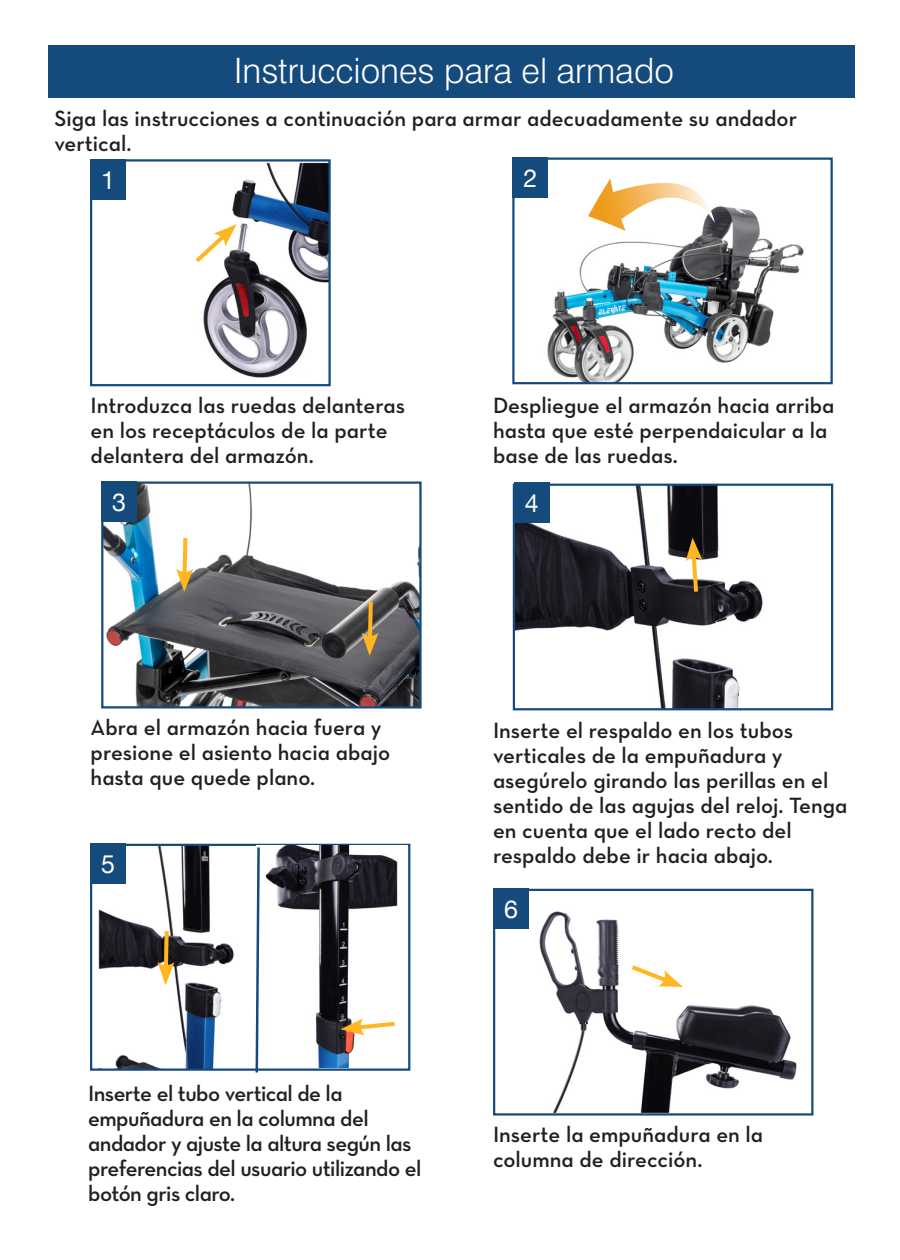
<style>
.page{position:relative;width:900px;height:1260px;background:#fff}
.page>*{position:absolute;margin:0;border:0;box-sizing:border-box;transform-origin:0 0}
.t1{font:300 35px "Swiss 721 BT";color:#fff}
.t2{font:25px "Helvetica Neue";color:#fff}
.box_text{font:22.5px/25px "Neutraface Text Demi Alt";color:#231f20}
.box_text-2{font:22.5px/25px "Neutraface Text Demi Alt";letter-spacing:-.025em;color:#231f20}
</style>
<div class="page">
<img style="left:539px;top:911px;width:258px;height:202px">
<div style="left:493px;top:889px;width:320px;height:227px;border:2px solid #144a7c"></div>
<div style="left:48px;top:45px;width:807px;height:52px;background:#144a7c"></div>
<svg style="left:627px;top:962px;width:56px;height:25px"></svg>
<div style="left:493px;top:889px;width:36px;height:40px;background:#144a7c"></div>
<img style="left:547px;top:206px;width:257px;height:175px">
<div style="left:512px;top:158px;width:321px;height:226px;border:2px solid #144a7c"></div>
<div style="left:512px;top:158px;width:36px;height:40px;background:#144a7c"></div>
<svg style="left:588px;top:178px;width:127px;height:53px"></svg>
<img style="left:203px;top:162px;width:125px;height:216px">
<div style="left:90px;top:159px;width:241px;height:227px;border:2px solid #144a7c"></div>
<svg style="left:195px;top:224px;width:42px;height:43px"></svg>
<div style="left:90px;top:159px;width:36px;height:40px;background:#144a7c"></div>
<img style="left:516px;top:487px;width:247px;height:220px">
<div style="left:513px;top:484px;width:320px;height:226px;border:2px solid #144a7c"></div>
<img style="left:104px;top:484px;width:315px;height:221px">
<div style="left:101px;top:481px;width:321px;height:227px;border:2px solid #144a7c"></div>
<svg style="left:686px;top:538px;width:17px;height:58px"></svg>
<svg style="left:176px;top:534px;width:17px;height:58px"></svg>
<svg style="left:362px;top:598px;width:17px;height:58px"></svg>
<div style="left:101px;top:481px;width:36px;height:41px;background:#144a7c"></div>
<div style="left:514px;top:483px;width:36px;height:40px;background:#144a7c"></div>
<img style="left:98px;top:847px;width:136px;height:221px">
<div style="left:90px;top:844px;width:320px;height:227px;border:2px solid #144a7c"></div>
<img style="left:261px;top:846px;width:147px;height:222px">
<svg style="left:157px;top:927px;width:18px;height:58px"></svg>
<svg style="left:339px;top:1018px;width:60px;height:21px"></svg>
<div style="left:90px;top:844px;width:36px;height:40px;background:#144a7c"></div>
<svg style="left:254px;top:845px;width:7px;height:228px"></svg>
<p class="t1" style="left:234px;top:49px;width:441px">Instrucciones para el armado</p>
<p class="box_text" style="left:54px;top:105px;width:744px">Siga las instrucciones a continuación para armar adecuadamente su andador vertical.</p>
<p class="t2" style="left:101px;top:162px;width:15px">1</p>
<p class="t2" style="left:523px;top:160px;width:15px">2</p>
<p class="box_text" style="left:91px;top:393px;width:316px">Introduzca las ruedas delanteras en los receptáculos de la parte delantera del armazón.</p>
<p class="box_text" style="left:493px;top:393px;width:343px">Despliegue el armazón hacia arriba hasta que esté perpendaicular a la base de las ruedas.</p>
<p class="t2" style="left:112px;top:484px;width:15px">3</p>
<p class="t2" style="left:525px;top:485px;width:15px">4</p>
<p class="box_text" style="left:91px;top:715px;width:301px">Abra el armazón hacia fuera y presione el asiento hacia abajo hasta que quede plano.</p>
<p class="t2" style="left:101px;top:846px;width:15px">5</p>
<p class="box_text-2" style="left:88px;top:1081px;width:335px">Inserte el tubo vertical de la empuñadura en la columna del andador y ajuste la altura según las preferencias del usuario utilizando el botón gris claro.</p>
<p class="box_text" style="left:493px;top:717px;width:356px">Inserte el respaldo en los tubos verticales de la empuñadura y asegúrelo girando las perillas en el sentido de las agujas del reloj. Tenga en cuenta que el lado recto del respaldo debe ir hacia abajo.</p>
<p class="t2" style="left:504px;top:891px;width:15px">6</p>
<p class="box_text" style="left:493px;top:1122px;width:272px">Inserte la empuñadura en la columna de dirección.</p>
</div>
